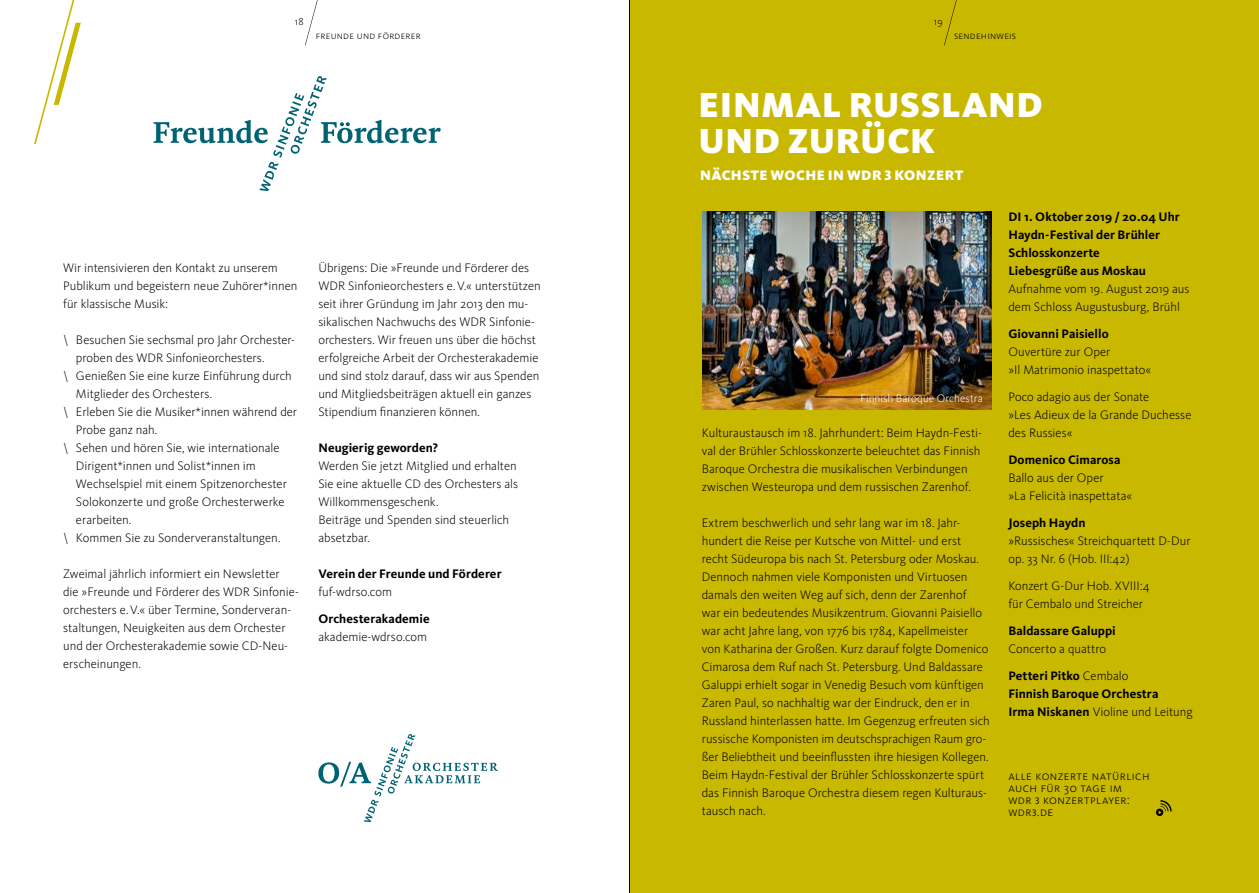
<style>
.page{position:relative;width:1259px;height:893px;background:#fff}
.page>*{position:absolute;margin:0;border:0;box-sizing:border-box;transform-origin:0 0}
.Headline_Weiß{font:900 36px/36px "WDR Sans";letter-spacing:.015em;color:#fff}
.Vorschau___Konzertti{font:900 14.25px "WDR Sans";letter-spacing:.03em;color:#fff}
.Fließtext{font:300 12.75px/18px "WDR Sans";color:#000}
.Fließtext_fett{font:700 12.75px/18px "WDR Sans";letter-spacing:.005em;color:#000}
.Fließtext-2{font:300 12.75px/12px "WDR Sans";letter-spacing:.035em;color:#000}
.Fließtext-3{font:700 12.75px "WDR Sans";letter-spacing:.005em;color:#000}
.Bildunterschrift{font:300 11.25px "WDR Sans";color:#fff}
.Rubrik{font:300 10.5px "WDR Sans";letter-spacing:.025em;color:#000}
.s1{font-weight:700}
.s2{font-weight:300}
.s3{font-weight:400;font-size:9.75px}
</style>
<div class="page">
<div style="left:629px;top:0;width:630px;height:893px;background:#c9b800"></div>
<svg style="left:305px;top:0;width:13px;height:45px"></svg>
<svg style="left:34px;top:0;width:47px;height:144px"></svg>
<svg style="left:944px;top:0;width:13px;height:45px"></svg>
<svg style="left:154px;top:76px;width:287px;height:115px"></svg>
<svg style="left:318px;top:734px;width:180px;height:88px"></svg>
<img style="left:702px;top:212px;width:289px;height:198px">
<svg style="left:1156px;top:800px;width:15px;height:16px"></svg>
<hr style="left:629px;top:0;width:1px;height:893px;background:#000">
<p class="Rubrik" style="left:295px;top:15px;width:10px">18</p>
<p class="Rubrik" style="left:316px;top:29px;width:106px">freunde und förderer</p>
<p class="Fließtext" style="left:63px;top:259px;width:236px">Wir intensivieren den Kontakt zu unserem<br>Publikum und begeistern neue Zuhörer*innen für klassische Musik:</p>
<p class="Fließtext" style="left:63px;top:331px;width:233px">\ Besuchen Sie sechsmal pro Jahr Orchester-</p>
<p class="Fließtext" style="left:76px;top:349px;width:190px">proben des WDR Sinfonieorchesters.</p>
<p class="Fließtext" style="left:63px;top:367px;width:230px">\ Genießen Sie eine kurze Einführung durch</p>
<p class="Fließtext" style="left:76px;top:385px;width:138px">Mitglieder des Orchesters.</p>
<p class="Fließtext" style="left:63px;top:403px;width:235px">\ Erleben Sie die Musiker*innen während der</p>
<p class="Fließtext" style="left:76px;top:421px;width:83px">Probe ganz nah.</p>
<p class="Fließtext" style="left:63px;top:439px;width:218px">\ Sehen und hören Sie, wie internationale</p>
<p class="Fließtext" style="left:76px;top:457px;width:181px">Dirigent*innen und Solist*innen im</p>
<p class="Fließtext" style="left:76px;top:475px;width:212px">Wechselspiel mit einem Spitzenorchester</p>
<p class="Fließtext" style="left:76px;top:493px;width:210px">Solokonzerte und große Orchesterwerke</p>
<p class="Fließtext" style="left:76px;top:511px;width:57px">erarbeiten.</p>
<p class="Fließtext" style="left:63px;top:529px;width:219px">\ Kommen Sie zu Sonderveranstaltungen.</p>
<p class="Fließtext" style="left:63px;top:565px;width:237px">Zweimal jährlich informiert ein Newsletter<br>die »Freunde und Förderer des WDR Sinfonie&shy;orchesters e.V.« über Termine, Sonderveran&shy;staltungen, Neuigkeiten aus dem Orchester und der Orchesterakademie sowie CD-Neu&shy;erscheinungen.</p>
<p class="Fließtext" style="left:318px;top:259px;width:224px">Übrigens: Die »Freunde und Förderer des WDR Sinfonieorchesters e.V.« unterstützen seit ihrer Gründung im Jahr 2013 den mu&shy;sikalischen Nachwuchs des WDR Sinfonie&shy;orchesters. Wir freuen uns über die höchst erfolgreiche Arbeit der Orchesterakademie und sind stolz darauf, dass wir aus Spenden und Mitgliedsbeiträgen aktuell ein ganzes Stipendium finanzieren können.</p>
<p class="Fließtext" style="left:318px;top:439px;width:201px"><span class="s1">Neugierig geworden?<br></span>Werden Sie jetzt Mitglied und erhalten<br>Sie eine aktuelle CD des Orchesters als<br>Willkommensgeschenk.<br>Beiträge und Spenden sind steuerlich absetzbar.</p>
<p class="Fließtext_fett" style="left:318px;top:565px;width:185px">Verein der Freunde und Förderer <span class="s2">fuf-wdrso.com</span></p>
<p class="Fließtext" style="left:318px;top:610px;width:113px"><span class="s1">Orchesterakademie </span>akademie-wdrso.com</p>
<p class="Rubrik" style="left:934px;top:15px;width:10px">19</p>
<p class="Rubrik" style="left:954px;top:29px;width:63px">sendehinweis</p>
<p class="Headline_Weiß" style="left:698px;top:87px;width:345px">EINMAL RUSSLAND<br>UND ZURÜCK</p>
<p class="Vorschau___Konzertti" style="left:700px;top:167px;width:265px">NÄCHSTE WOCHE IN WDR 3 KONZERT</p>
<p class="Bildunterschrift" style="left:860px;top:392px;width:124px">Finnish Baroque Orchestra</p>
<p class="Fließtext" style="left:702px;top:423px;width:282px">Kulturaustausch im 18. Jahrhundert: Beim Haydn-Festi&shy;val der Brühler Schlosskonzerte beleuchtet das Finnish Baroque Orchestra die musikalischen Verbindungen zwischen Westeuropa und dem russischen Zarenhof.</p>
<p class="Fließtext" style="left:702px;top:513px;width:289px">Extrem beschwerlich und sehr lang war im 18. Jahr&shy;hundert die Reise per Kutsche von Mittel- und erst recht Südeuropa bis nach St. Petersburg oder Moskau.<br>Dennoch nahmen viele Komponisten und Virtuosen damals den weiten Weg auf sich, denn der Zarenhof<br>war ein bedeutendes Musikzentrum. Giovanni Paisiello war acht Jahre lang, von 1776 bis 1784, Kapellmeister von Katharina der Großen. Kurz darauf folgte Domenico Cimarosa dem Ruf nach St. Petersburg. Und Baldassare Galuppi erhielt sogar in Venedig Besuch vom künftigen Zaren Paul, so nachhaltig war der Eindruck, den er in Russland hinterlassen hatte. Im Gegenzug erfreuten sich russische Komponisten im deutschsprachigen Raum gro&shy;ßer Beliebtheit und beeinflussten ihre hiesigen Kollegen.<br>Beim Haydn-Festival der Brühler Schlosskonzerte spürt das Finnish Baroque Orchestra diesem regen Kulturaus&shy;tausch nach.</p>
<p class="Fließtext_fett" style="left:1008px;top:207px;width:173px">DI 1. Oktober 2019 / 20.04 Uhr</p>
<p class="Fließtext_fett" style="left:1008px;top:225px;width:153px">Haydn-Festival der Brühler<br>Schlosskonzerte</p>
<p class="Fließtext_fett" style="left:1008px;top:261px;width:139px">Liebesgrüße aus Moskau</p>
<p class="Fließtext" style="left:1008px;top:279px;width:183px">Aufnahme vom 19. August 2019 aus dem Schloss Augustusburg, Brühl</p>
<p class="Fließtext_fett" style="left:1008px;top:324px;width:102px">Giovanni Paisiello</p>
<p class="Fließtext" style="left:1008px;top:342px;width:144px">Ouvertüre zur Oper<br>»Il Matrimonio inaspettato«</p>
<p class="Fließtext" style="left:1008px;top:387px;width:184px">Poco adagio aus der Sonate<br>»Les Adieux de la Grande Duchesse des Russies«</p>
<p class="Fließtext_fett" style="left:1008px;top:450px;width:114px">Domenico Cimarosa</p>
<p class="Fließtext" style="left:1008px;top:468px;width:125px">Ballo aus der Oper<br>»La Felicità inaspettata«</p>
<p class="Fließtext_fett" style="left:1008px;top:513px;width:79px">Joseph Haydn</p>
<p class="Fließtext" style="left:1008px;top:531px;width:184px">»Russisches« Streichquartett D-Dur op. 33 Nr. 6 (Hob. III:42)</p>
<p class="Fließtext" style="left:1008px;top:576px;width:143px">Konzert G-Dur Hob. XVIII:4 für Cembalo und Streicher</p>
<p class="Fließtext_fett" style="left:1008px;top:621px;width:109px">Baldassare Galuppi</p>
<p class="Fließtext" style="left:1008px;top:639px;width:99px">Concerto a quattro</p>
<p class="Fließtext-3" style="left:1008px;top:668px;width:122px">Petteri Pitko <span class="s2">Cembalo</span></p>
<p class="Fließtext-3" style="left:1008px;top:686px;width:152px">Finnish Baroque Orchestra</p>
<p class="Fließtext" style="left:1008px;top:702px;width:186px"><span class="s1">Irma Niskanen</span> Violine und Leitung</p>
<p class="Fließtext-2" style="left:1008px;top:770px;width:143px">alle konzerte natürlich auch für 30 tage im<br>wdr <span class="s3">3</span> konzertplayer: wdr<span class="s3">3</span>.de</p>
</div>
